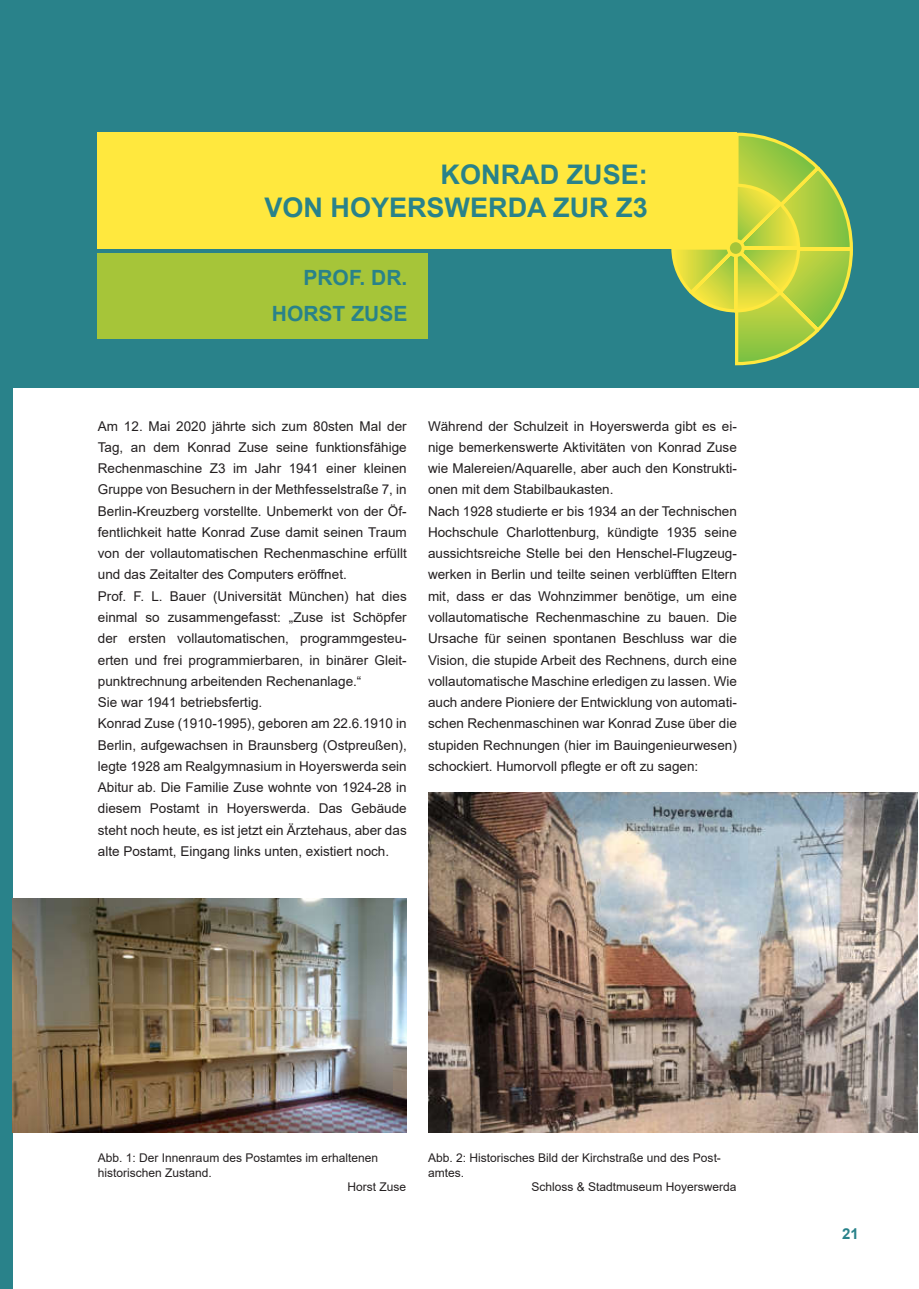
<style>
.page{position:relative;width:919px;height:1289px;background:#fff}
.page>*{position:absolute;margin:0;border:0;box-sizing:border-box;transform-origin:0 0}
.t1{font:700 27px/32.4px "Arial";color:#29828a;text-align:right}
.t2{font:700 21px/36px "Arial";color:#29828a;text-align:right}
.t3{font:700 15px "Arial";color:#29828a}
.t4{font:13.5px/21.3px "Arial";color:#231f20}
.t5{font:12px "Arial";color:#231f20}
</style>
<div class="page">
<div style="left:0;top:0;width:13px;height:1288px;background:#29828a"></div>
<div style="left:13px;top:0;width:905px;height:388px;background:#29828a"></div>
<div style="left:98px;top:133px;width:638px;height:116px;background:#ffe83e"></div>
<div style="left:98px;top:253px;width:330px;height:85px;background:#a6c539"></div>
<svg style="left:670px;top:132px;width:183px;height:234px"></svg>
<svg style="left:728px;top:240px;width:15px;height:15px"></svg>
<div style="left:726px;top:239px;width:18px;height:18px;border:3px solid #ffe83e;border-radius:50%"></div>
<img style="left:13px;top:898px;width:393px;height:234px">
<img style="left:428px;top:792px;width:489px;height:340px">
<h1 class="t1" style="left:264px;top:161px;width:385px">KONRAD ZUSE:<br>VON HOYERSWERDA ZUR Z3</h1>
<h2 class="t2" style="left:272px;top:261px;width:137px">PROF. DR.<br>HORST ZUSE</h2>
<p class="t4" style="left:98px;top:415px;width:310px">Am 12. Mai 2020 jährte sich zum 80sten Mal der Tag, an dem Konrad Zuse seine funktionsfähige Rechenmaschine Z3 im Jahr 1941 einer kleinen Gruppe von Besuchern in der Methfesselstraße 7, in Berlin-Kreuzberg vorstellte. Unbemerkt von der Öf&shy;fentlichkeit hatte Konrad Zuse damit seinen Traum von der vollautomatischen Rechenmaschine erfüllt und das Zeitalter des Computers eröffnet.<br>Prof. F. L. Bauer (Universität München) hat dies einmal so zusammengefasst: „Zuse ist Schöpfer der ersten vollautomatischen, programmgesteu&shy;erten und frei programmierbaren, in binärer Gleit&shy;punktrechnung arbeitenden Rechenanlage.“<br>Sie war 1941 betriebsfertig.<br>Konrad Zuse (1910-1995), geboren am 22.6.1910 in Berlin, aufgewachsen in Braunsberg (Ostpreußen), legte 1928 am Realgymnasium in Hoyerswerda sein Abitur ab. Die Familie Zuse wohnte von 1924-28 in diesem Postamt in Hoyerswerda. Das Gebäude steht noch heute, es ist jetzt ein Ärztehaus, aber das alte Postamt, Eingang links unten, existiert noch.</p>
<p class="t4" style="left:428px;top:415px;width:310px">Während der Schulzeit in Hoyerswerda gibt es ei&shy;nige bemerkenswerte Aktivitäten von Konrad Zuse wie Malereien/Aquarelle, aber auch den Konstrukti&shy;onen mit dem Stabilbaukasten.<br>Nach 1928 studierte er bis 1934 an der Technischen Hochschule Charlottenburg, kündigte 1935 seine aussichtsreiche Stelle bei den Henschel-Flugzeug&shy;werken in Berlin und teilte seinen verblüfften Eltern mit, dass er das Wohnzimmer benötige, um eine vollautomatische Rechenmaschine zu bauen. Die Ursache für seinen spontanen Beschluss war die Vision, die stupide Arbeit des Rechnens, durch eine vollautomatische Maschine erledigen zu lassen. Wie auch andere Pioniere der Entwicklung von automati&shy;schen Rechenmaschinen war Konrad Zuse über die stupiden Rechnungen (hier im Bauingenieurwesen) schockiert. Humorvoll pflegte er oft zu sagen:</p>
<p class="t5" style="left:98px;top:1149px;width:282px">Abb. 1: Der Innenraum des Postamtes im erhaltenen</p>
<p class="t5" style="left:98px;top:1164px;width:116px">historischen Zustand.</p>
<p class="t5" style="left:347px;top:1182px;width:60px">Horst Zuse</p>
<p class="t5" style="left:428px;top:1149px;width:294px">Abb. 2: Historisches Bild der Kirchstraße und des Post-</p>
<p class="t5" style="left:428px;top:1167px;width:38px">amtes.</p>
<p class="t5" style="left:531px;top:1178px;width:206px">Schloss &amp; Stadtmuseum Hoyerswerda</p>
<p class="t3" style="left:842px;top:1227px;width:18px">21</p>
</div>
